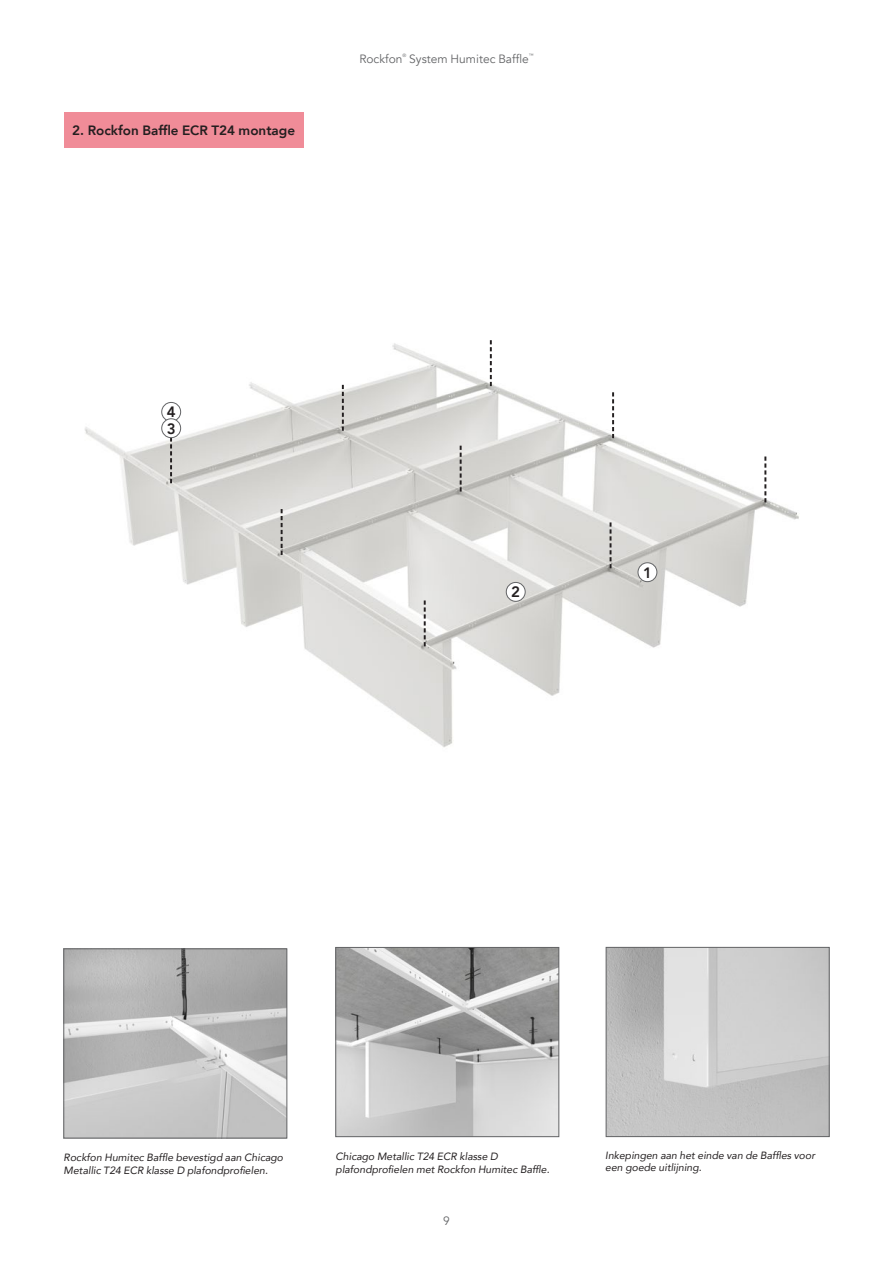
<style>
.page{position:relative;width:893px;height:1263px;background:#fff}
.page>*{position:absolute;margin:0;border:0;box-sizing:border-box;transform-origin:0 0}
.t1{font:800 15px "Avenir";color:#231f20}
.t2{font:800 13.5px "Avenir";color:#231f20}
.t3{font:12px "Avenir";color:#636466}
.t4{font:italic 10.5px/12.6px "Avenir";color:#231f20}
.t5{font:4.8px "Avenir";color:#636466}
</style>
<div class="page">
<img style="left:338px;top:949px;width:219px;height:186px">
<div style="left:336px;top:947px;width:223px;height:190px;border:1px solid #636466"></div>
<img style="left:66px;top:951px;width:219px;height:185px">
<div style="left:64px;top:949px;width:223px;height:189px;border:1px solid #636466"></div>
<img style="left:608px;top:949px;width:219px;height:186px">
<div style="left:606px;top:947px;width:223px;height:190px;border:1px solid #636466"></div>
<img style="left:85px;top:340px;width:714px;height:407px">
<div style="left:162px;top:402px;width:19px;height:19px;background:#fff;border-radius:50%"></div>
<div style="left:162px;top:402px;width:19px;height:19px;border:1px solid #636466;border-radius:50%"></div>
<div style="left:638px;top:563px;width:19px;height:19px;background:#fff;border-radius:50%"></div>
<div style="left:638px;top:563px;width:19px;height:19px;border:1px solid #636466;border-radius:50%"></div>
<div style="left:506px;top:582px;width:19px;height:19px;background:#fff;border-radius:50%"></div>
<div style="left:506px;top:582px;width:19px;height:19px;border:1px solid #636466;border-radius:50%"></div>
<svg style="left:170px;top:438px;width:2px;height:45px"></svg>
<svg style="left:281px;top:509px;width:2px;height:46px"></svg>
<svg style="left:424px;top:600px;width:2px;height:46px"></svg>
<svg style="left:610px;top:522px;width:1px;height:46px"></svg>
<svg style="left:764px;top:456px;width:2px;height:46px"></svg>
<svg style="left:612px;top:392px;width:2px;height:46px"></svg>
<svg style="left:460px;top:446px;width:2px;height:45px"></svg>
<svg style="left:342px;top:385px;width:2px;height:46px"></svg>
<svg style="left:490px;top:340px;width:2px;height:46px"></svg>
<div style="left:162px;top:419px;width:19px;height:19px;background:#fff;border-radius:50%"></div>
<div style="left:162px;top:419px;width:19px;height:19px;border:1px solid #636466;border-radius:50%"></div>
<div style="left:64px;top:113px;width:240px;height:35px;background:#f08c98"></div>
<p class="t2" style="left:72px;top:120px;width:224px">2. Rockfon Baffle ECR T24 montage</p>
<p class="t3" style="left:359px;top:52px;width:45px">Rockfon</p>
<p class="t5" style="left:402px;top:53px;width:5px">®</p>
<p class="t3" style="left:409px;top:52px;width:121px">System Humitec Baffle</p>
<p class="t5" style="left:529px;top:53px;width:6px">™</p>
<h1 class="t1" style="left:167px;top:400px;width:10px">4</h1>
<h1 class="t1" style="left:167px;top:417px;width:10px">3</h1>
<h1 class="t1" style="left:511px;top:580px;width:10px">2</h1>
<h1 class="t1" style="left:643px;top:561px;width:10px">1</h1>
<p class="t4" style="left:64px;top:1151px;width:221px">Rockfon Humitec Baffle bevestigd aan Chicago<br>Metallic T24 ECR klasse D plafondprofielen.</p>
<p class="t4" style="left:336px;top:1150px;width:216px">Chicago Metallic T24 ECR klasse D plafondprofielen met Rockfon Humitec Baffle.</p>
<p class="t4" style="left:605px;top:1149px;width:211px">Inkepingen aan het einde van de Baffles voor een goede uitlijning.</p>
<p class="t3" style="left:443px;top:1213px;width:8px">9</p>
</div>
